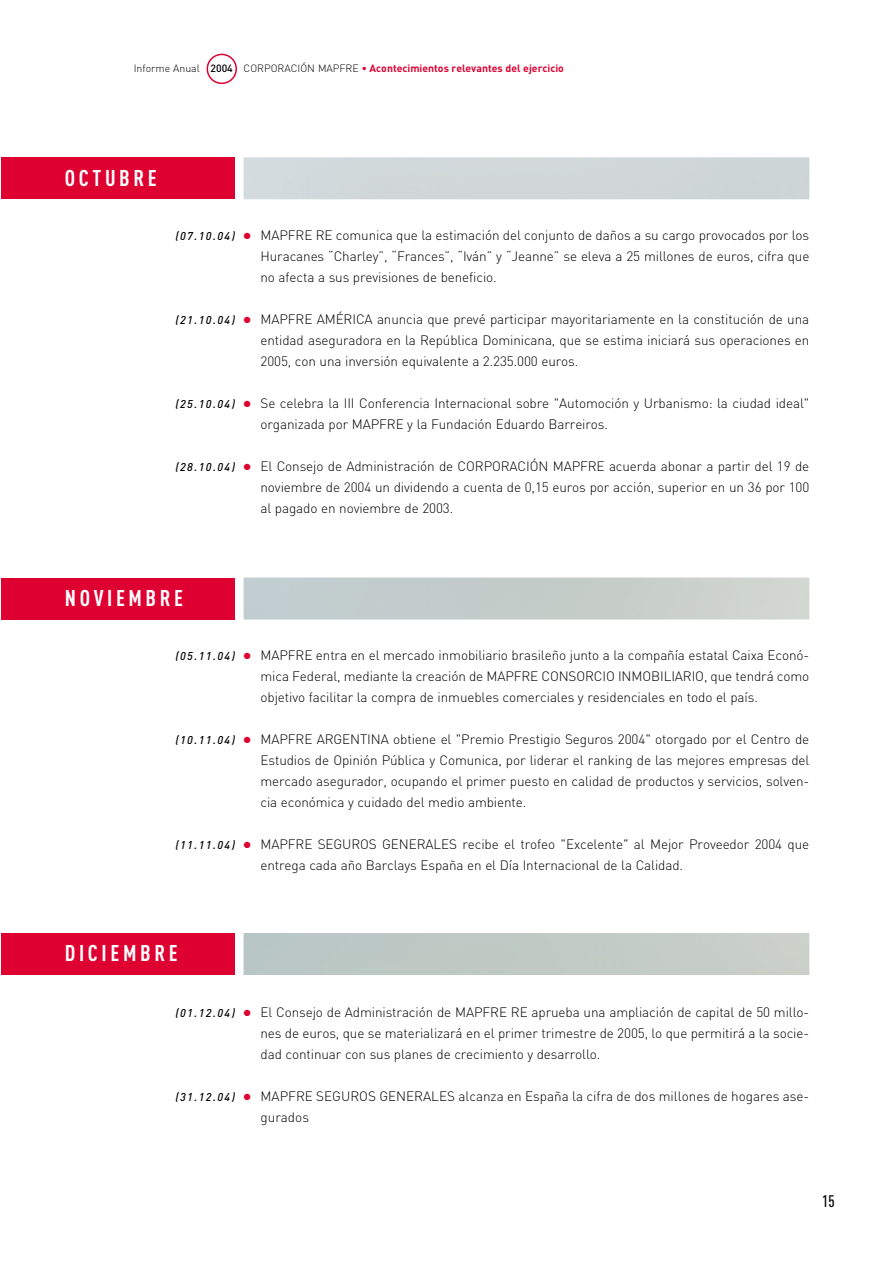
<style>
.page{position:relative;width:893px;height:1263px;background:#fff}
.page>*{position:absolute;margin:0;border:0;box-sizing:border-box;transform-origin:0 0}
.t1{font:700 22.5px "DIN Cond";letter-spacing:.16em;color:#fff}
.t2{font:500 16.5px "DIN Cond";color:#000}
.t3{font:300 13.5px/21px "DIN";letter-spacing:-.01em;color:#000;text-align:justify}
.t4{font:700 10.5px "DIN";color:#de0031}
.s1{font-weight:300;color:#000}
.s2{font-weight:500;color:#000}
.s3{font-weight:500;font-style:italic;font-size:11.25px}
.s4{font-family:"European Pi Three";font-weight:400;font-size:9px;color:#de0031}
</style>
<div class="page">
<div style="left:206px;top:54px;width:31px;height:30px;border:2px solid #de0031;border-radius:50%"></div>
<div style="left:1px;top:157px;width:234px;height:42px;background:#de0031"></div>
<div style="left:1px;top:578px;width:234px;height:42px;background:#de0031"></div>
<div style="left:1px;top:933px;width:234px;height:42px;background:#de0031"></div>
<p class="t4" style="left:134px;top:65px;width:432px"><span class="s1">Informe Anual</span> <span class="s2">2004</span> <span class="s1">CORPORACIÓN MAPFRE</span> • Acontecimientos relevantes del ejercicio</p>
<h1 class="t1" style="left:65px;top:170px;width:93px">OCTUBRE</h1>
<p class="t3" style="left:260px;top:226px;width:550px;text-indent:-85px"><span class="s3">(07.10.04)</span> <span class="s4">-</span> MAPFRE RE comunica que la estimación del conjunto de daños a su cargo provocados por los Huracanes “Charley”, “Frances”, “Iván” y “Jeanne” se eleva a 25 millones de euros, cifra que no afecta a sus previsiones de beneficio.</p>
<p class="t3" style="left:260px;top:310px;width:550px;text-indent:-85px"><span class="s3">(21.10.04)</span> <span class="s4">-</span> MAPFRE AMÉRICA anuncia que prevé participar mayoritariamente en la constitución de una entidad aseguradora en la República Dominicana, que se estima iniciará sus operaciones en 2005, con una inversión equivalente a 2.235.000 euros.</p>
<p class="t3" style="left:260px;top:394px;width:550px;text-indent:-85px"><span class="s3">(25.10.04)</span> <span class="s4">-</span> Se celebra la III Conferencia Internacional sobre "Automoción y Urbanismo: la ciudad ideal" organizada por MAPFRE y la Fundación Eduardo Barreiros.</p>
<p class="t3" style="left:260px;top:457px;width:550px;text-indent:-85px"><span class="s3">(28.10.04)</span> <span class="s4">-</span> El Consejo de Administración de CORPORACIÓN MAPFRE acuerda abonar a partir del 19 de noviembre de 2004 un dividendo a cuenta de 0,15 euros por acción, superior en un 36 por 100 al pagado en noviembre de 2003.</p>
<h1 class="t1" style="left:65px;top:590px;width:120px">NOVIEMBRE</h1>
<p class="t3" style="left:260px;top:646px;width:550px;text-indent:-85px"><span class="s3">(05.11.04)</span> <span class="s4">-</span> MAPFRE entra en el mercado inmobiliario brasileño junto a la compañía estatal Caixa Econó&shy;mica Federal, mediante la creación de MAPFRE CONSORCIO INMOBILIARIO, que tendrá como objetivo facilitar la compra de inmuebles comerciales y residenciales en todo el país.</p>
<p class="t3" style="left:260px;top:730px;width:550px;text-indent:-85px"><span class="s3">(10.11.04)</span> <span class="s4">-</span> MAPFRE ARGENTINA obtiene el "Premio Prestigio Seguros 2004" otorgado por el Centro de Estudios de Opinión Pública y Comunica, por liderar el ranking de las mejores empresas del mercado asegurador, ocupando el primer puesto en calidad de productos y servicios, solven&shy;cia económica y cuidado del medio ambiente.</p>
<p class="t3" style="left:260px;top:835px;width:550px;text-indent:-85px"><span class="s3">(11.11.04)</span> <span class="s4">-</span> MAPFRE SEGUROS GENERALES recibe el trofeo "Excelente" al Mejor Proveedor 2004 que entrega cada año Barclays España en el Día Internacional de la Calidad.</p>
<h1 class="t1" style="left:65px;top:945px;width:114px">DICIEMBRE</h1>
<p class="t3" style="left:260px;top:1003px;width:550px;text-indent:-85px"><span class="s3">(01.12.04)</span> <span class="s4">-</span> El Consejo de Administración de MAPFRE RE aprueba una ampliación de capital de 50 millo&shy;nes de euros, que se materializará en el primer trimestre de 2005, lo que permitirá a la socie&shy;dad continuar con sus planes de crecimiento y desarrollo.</p>
<p class="t3" style="left:260px;top:1087px;width:550px;text-indent:-85px"><span class="s3">(31.12.04)</span> <span class="s4">-</span> MAPFRE SEGUROS GENERALES alcanza en España la cifra de dos millones de hogares ase&shy;gurados</p>
<p class="t2" style="left:822px;top:1196px;width:14px">15</p>
</div>
